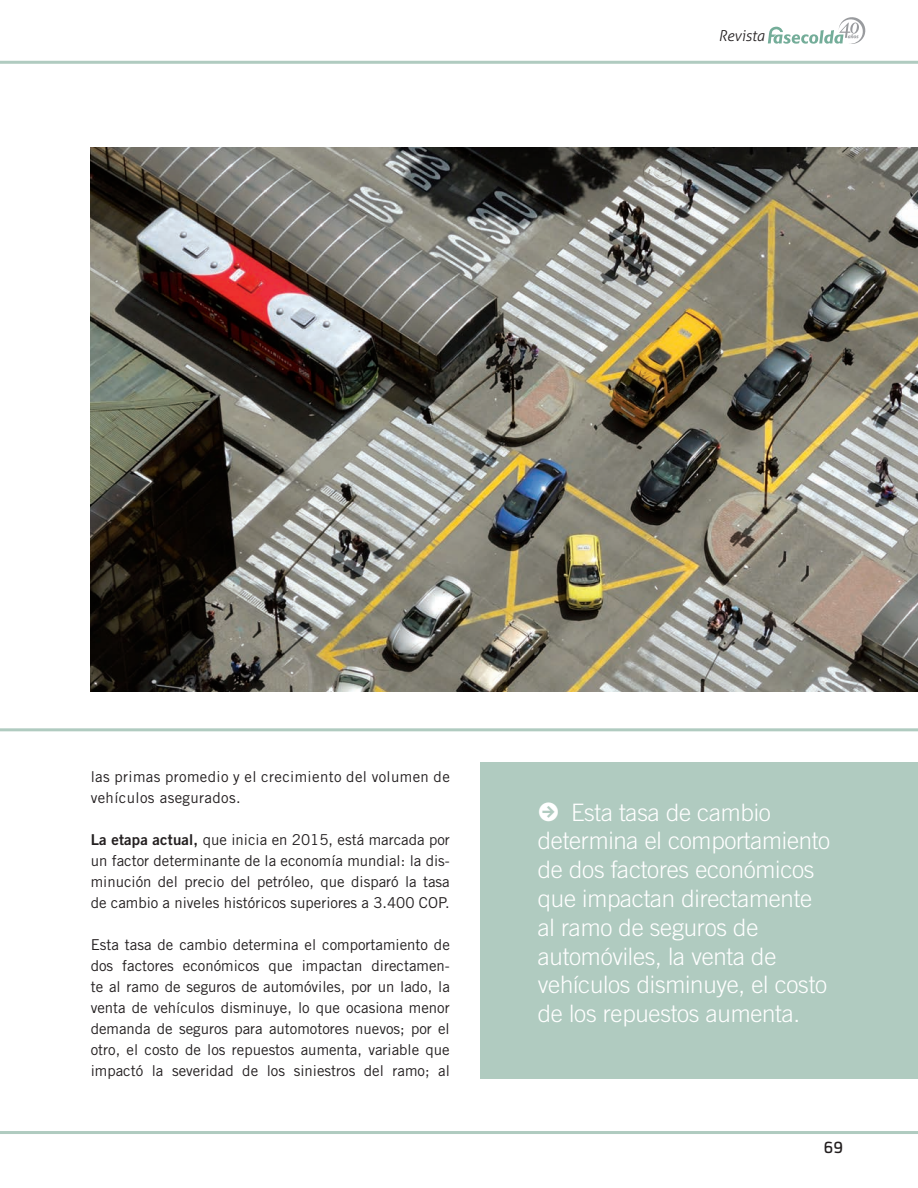
<style>
.page{position:relative;width:918px;height:1188px;background:#fff}
.page>*{position:absolute;margin:0;border:0;box-sizing:border-box;transform-origin:0 0}
.t1{font:300 24px/28.8px "Trade Gothic LT Std";letter-spacing:-.01em;color:#fff}
.t2{font:15px/21px "Trade Gothic LT Std";color:#231f20;text-align:justify}
.t3{font:15px/21px "Trade Gothic LT Std";letter-spacing:.025em;color:#231f20}
.t4{font:italic 300 15px "Aller";color:#231f20}
.t5{font:15px "Collator";color:#231f20}
.s1{font-family:"Trade Gothic LT Std Bd 2"}
.s2{font-family:"Klavika Arrows";font-weight:500;font-size:27.45px}
</style>
<div class="page">
<svg style="left:768px;top:17px;width:98px;height:27px"></svg>
<hr style="left:0;top:1131px;width:918px;height:3px;background:#b0cbc0">
<hr style="left:0;top:61px;width:918px;height:3px;background:#b0cbc0">
<hr style="left:0;top:728px;width:918px;height:3px;background:#b0cbc0">
<img style="left:91px;top:148px;width:827px;height:544px">
<div style="left:481px;top:762px;width:437px;height:317px;background:#b0cbc0"></div>
<p class="t4" style="left:718px;top:27px;width:48px">Revista</p>
<p class="t3" style="left:91px;top:766px;width:361px">las primas promedio y el crecimiento del volumen de vehículos asegurados.</p>
<p class="t2" style="left:91px;top:829px;width:361px"><span class="s1">La etapa actual,</span> que inicia en 2015, está marcada por un factor determinante de la economía mundial: la dis&shy;minución del precio del petróleo, que disparó la tasa de cambio a niveles históricos superiores a 3.400 COP.</p>
<p class="t2" style="left:91px;top:934px;width:361px">Esta tasa de cambio determina el comportamiento de dos factores económicos que impactan directamen&shy;te al ramo de seguros de automóviles, por un lado, la venta de vehículos disminuye, lo que ocasiona menor demanda de seguros para automotores nuevos; por el otro, el costo de los repuestos aumenta, variable que impactó la severidad de los siniestros del ramo; al</p>
<h1 class="t1" style="left:538px;top:797px;width:294px"><span class="s2">R</span> Esta tasa de cambio determina el comportamiento de dos factores económicos que impactan directamente al ramo de seguros de automóviles, la venta de vehículos disminuye, el costo de los repuestos aumenta.</h1>
<p class="t5" style="left:824px;top:1139px;width:21px">69</p>
</div>
